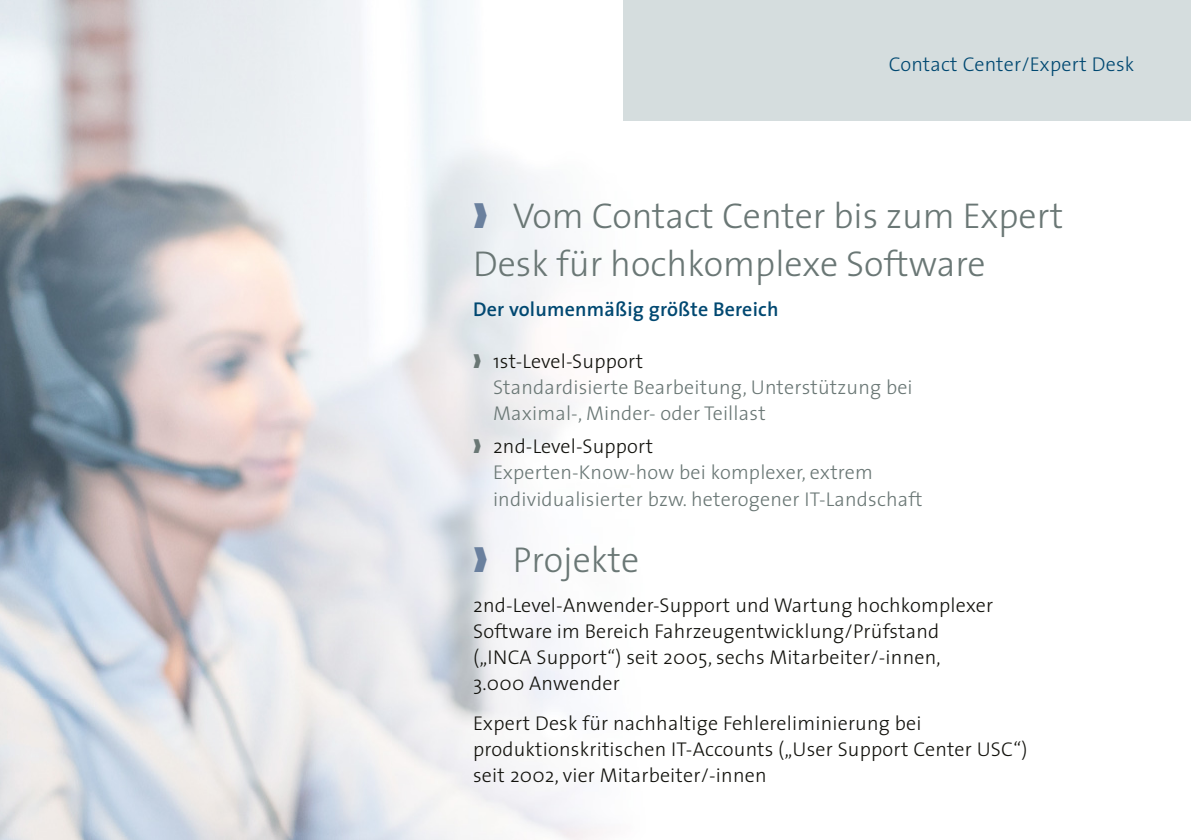
<style>
.page{position:relative;width:1191px;height:840px;background:#fff}
.page>*{position:absolute;margin:0;border:0;box-sizing:border-box;transform-origin:0 0}
.t1{font:300 36px/48px "The Sans";color:#6a7775}
.t2{font:300 20px/26px "The Sans";letter-spacing:.01em;color:#12120d}
.t3{font:300 20px/26px "The Sans";letter-spacing:.01em;color:#6a7775}
.t4{font:600 20px "The Sans";letter-spacing:.01em;color:#004871}
.t5{font:300 20px "The Sans";letter-spacing:.01em;color:#004871}
.s1{color:#6a809e}
.s2{color:#12120d}
</style>
<div class="page">
<img style="left:0;top:0;width:652px;height:839px">
<div style="left:624px;top:0;width:567px;height:120px;background:#d5ddde"></div>
<p class="t5" style="left:888px;top:48px;width:247px">Contact Center/Expert Desk</p>
<h1 class="t1" style="left:473px;top:190px;width:591px"><span class="s1">❱</span> Vom Contact Center bis zum Expert<br>Desk für hochkomplexe Software</h1>
<p class="t4" style="left:473px;top:292px;width:307px">Der volumenmäßig größte Bereich</p>
<p class="t3" style="left:493px;top:347px;width:421px;text-indent:-20px">❱ <span class="s2">1st-Level-Support<br></span>Standardisierte Bearbeitung, Unterstützung bei<br>Maximal-, Minder- oder Teillast</p>
<p class="t3" style="left:493px;top:433px;width:431px;text-indent:-20px">❱ <span class="s2">2nd-Level-Support<br></span>Experten-Know-how bei komplexer, extrem individualisierter bzw. heterogener IT-Landschaft</p>
<h1 class="t1" style="left:473px;top:534px;width:168px"><span class="s1">❱</span> Projekte</h1>
<p class="t2" style="left:473px;top:591px;width:521px">2nd-Level-Anwender-Support und Wartung hochkomplexer Software im Bereich Fahrzeugentwicklung/Prüfstand („INCA Support“) seit 2005, sechs Mitarbeiter/-innen, 3.000 Anwender</p>
<p class="t2" style="left:473px;top:709px;width:556px">Expert Desk für nachhaltige Fehlereliminierung bei produktionskritischen IT-Accounts („User Support Center USC“) seit 2002, vier Mitarbeiter/-innen</p>
</div>
